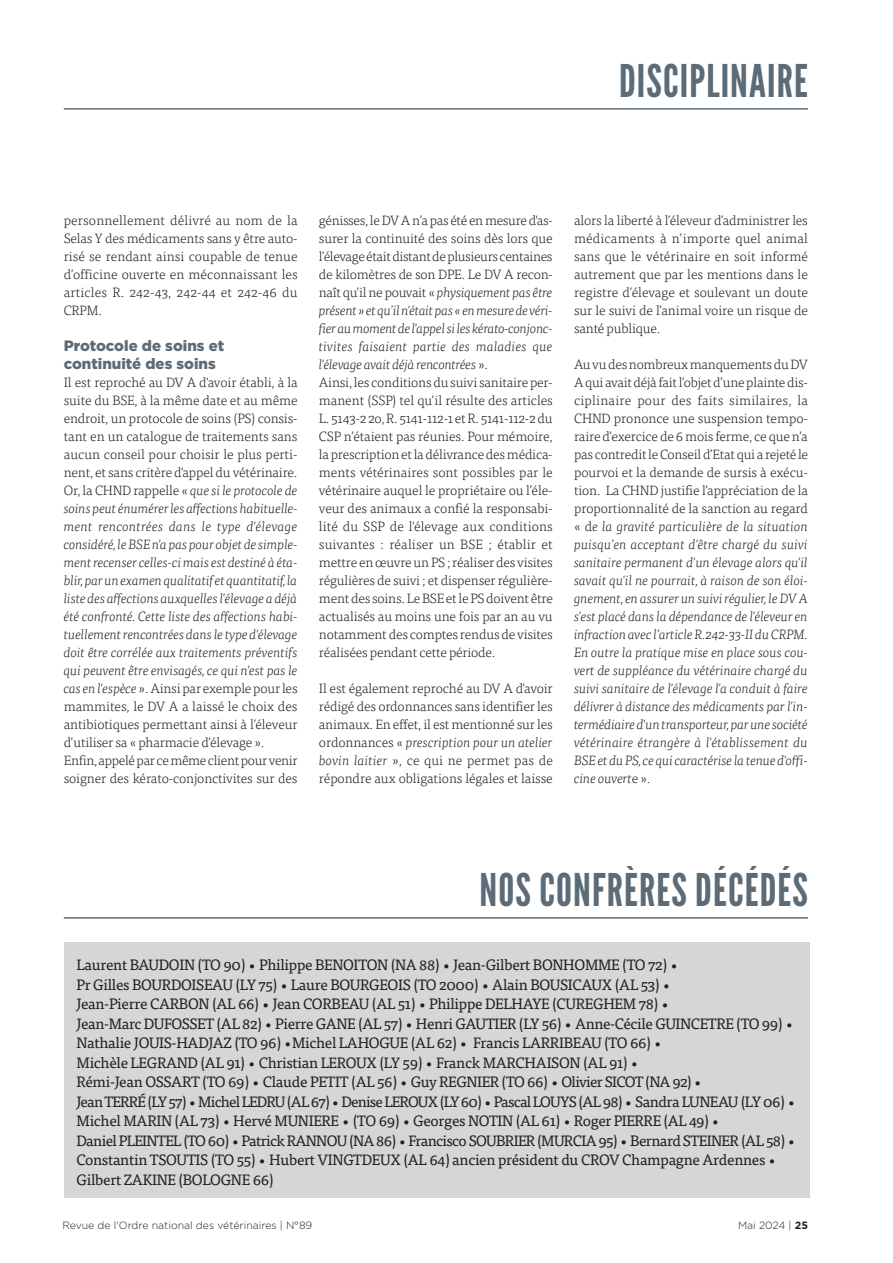
<style>
.page{position:relative;width:893px;height:1263px;background:#fff}
.page>*{position:absolute;margin:0;border:0;box-sizing:border-box;transform-origin:0 0}
.Titre01_vert{font:45px "League Gothic";letter-spacing:.025em;color:#5b6b77}
.t1{font:15px/19.5px "Tisa Pro";letter-spacing:-.02em;color:#231f20}
.INTER{font:900 15px/18px "Gotham";color:#5b6b77}
.TEXTE_COURANT{font:italic 300 13.5px/18px "Tisa Pro";letter-spacing:-.015em;color:#231f20;text-align:justify}
.TEXTE_COURANT-2{font:300 13.5px/18px "Tisa Pro";letter-spacing:-.01em;color:#231f20;text-align:justify}
.t2{font:300 10.5px "Gotham";color:#231f20}
.s1{font-style:normal}
.s2{font-style:italic}
.s3{font-weight:700}
</style>
<div class="page">
<hr style="left:64px;top:108px;width:744px;height:2px;background:#5b6b77">
<hr style="left:64px;top:917px;width:744px;height:2px;background:#5b6b77">
<div style="left:64px;top:942px;width:745px;height:255px;background:#d6d5d8"></div>
<p class="Titre01_vert" style="left:619px;top:54px;width:190px">DISCIPLINAIRE</p>
<p class="TEXTE_COURANT-2" style="left:64px;top:211px;width:235px">personnellement délivré au nom de la Selas Y des médicaments sans y être auto&shy;risé se rendant ainsi coupable de tenue d’officine ouverte en méconnaissant les articles R. 242-43, 242-44 et 242-46 du CRPM.</p>
<p class="INTER" style="left:64px;top:337px;width:162px">Protocole de soins et continuité des soins</p>
<p class="TEXTE_COURANT" style="left:64px;top:373px;width:235px"><span class="s1">Il est reproché au DV A d'avoir établi, à la suite du BSE, à la même date et au même endroit, un protocole de soins (PS) consis&shy;tant en un catalogue de traitements sans aucun conseil pour choisir le plus perti&shy;nent, et sans critère d'appel du vétérinaire.<br>Or, la CHND rappelle «</span> que si le protocole de soins peut énumérer les affections habituelle&shy;ment rencontrées dans le type d'élevage considéré, le BSE n'a pas pour objet de simple&shy;ment recenser celles-ci mais est destiné à éta&shy;blir, par un examen qualitatif et quantitatif, la liste des affections auxquelles l'élevage a déjà été confronté. Cette liste des affections habi&shy;tuellement rencontrées dans le type d'élevage doit être corrélée aux traitements préventifs qui peuvent être envisagés, ce qui n'est pas le cas en l'espèce <span class="s1">». Ainsi par exemple pour les mammites, le DV A a laissé le choix des antibiotiques permettant ainsi à l’éleveur d’utiliser sa « pharmacie d’élevage ».</span></p>
<p class="TEXTE_COURANT-2" style="left:64px;top:751px;width:235px">Enfin, appelé par ce même client pour venir soigner des kérato-conjonctivites sur des</p>
<p class="TEXTE_COURANT" style="left:319px;top:211px;width:235px"><span class="s1">génisses, le DV A n’a pas été en mesure d'as&shy;surer la continuité des soins dès lors que l’élevage était distant de plusieurs centaines de kilomètres de son DPE. Le DV A recon&shy;naît qu’il ne pouvait «</span> physiquement pas être présent » et qu’il n'était pas « en mesure de véri&shy;fier au moment de l'appel si les kérato-conjonc&shy;tivites faisaient partie des maladies que l'élevage avait déjà rencontrées <span class="s1">».</span></p>
<p class="TEXTE_COURANT-2" style="left:319px;top:373px;width:235px">Ainsi, les conditions du suivi sanitaire per&shy;manent (SSP) tel qu’il résulte des articles L. 5143-2 2o, R. 5141-112-1 et R. 5141-112-2 du CSP n’étaient pas réunies. Pour mémoire, la prescription et la délivrance des médica&shy;ments vétérinaires sont possibles par le vétérinaire auquel le propriétaire ou l’éle&shy;veur des animaux a confié la responsabi&shy;lité du SSP de l'élevage aux conditions suivantes : réaliser un BSE ; établir et mettre en œuvre un PS ; réaliser des visites régulières de suivi ; et dispenser régulière&shy;ment des soins. Le BSE et le PS doivent être actualisés au moins une fois par an au vu notamment des comptes rendus de visites réalisées pendant cette période.</p>
<p class="TEXTE_COURANT-2" style="left:319px;top:679px;width:235px">Il est également reproché au DV A d'avoir rédigé des ordonnances sans identifier les animaux. En effet, il est mentionné sur les ordonnances « <span class="s2">prescription pour un atelier bovin laitier</span> », ce qui ne permet pas de répondre aux obligations légales et laisse</p>
<p class="TEXTE_COURANT-2" style="left:574px;top:211px;width:236px">alors la liberté à l’éleveur d’administrer les médicaments à n’importe quel animal sans que le vétérinaire en soit informé autrement que par les mentions dans le registre d’élevage et soulevant un doute sur le suivi de l’animal voire un risque de santé publique.</p>
<p class="TEXTE_COURANT" style="left:574px;top:355px;width:236px"><span class="s1">Au vu des nombreux manquements du DV A qui avait déjà fait l’objet d’une plainte dis&shy;ciplinaire pour des faits similaires, la CHND prononce une suspension tempo&shy;raire d’exercice de 6 mois ferme, ce que n’a pas contredit le Conseil d’Etat qui a rejeté le pourvoi et la demande de sursis à exécu&shy;tion. La CHND justifie l’appréciation de la proportionnalité de la sanction au regard « d</span>e la gravité particulière de la situation puisqu’en acceptant d'être chargé du suivi sanitaire permanent d'un élevage alors qu'il savait qu'il ne pourrait, à raison de son éloi&shy;gnement, en assurer un suivi régulier, le DV A s'est placé dans la dépendance de l'éleveur en infraction avec l’article R.242-33-II du CRPM.<br>En outre la pratique mise en place sous cou&shy;vert de suppléance du vétérinaire chargé du suivi sanitaire de l'élevage l'a conduit à faire délivrer à distance des médicaments par l'in&shy;termédiaire d'un transporteur, par une société vétérinaire étrangère à l'établissement du BSE et du PS, ce qui caractérise la tenue d'offi&shy;cine ouvert<span class="s1">e ».</span></p>
<p class="Titre01_vert" style="left:479px;top:863px;width:330px">NOS CONFRÈRES DÉCÉDÉS</p>
<p class="t1" style="left:77px;top:954px;width:721px">Laurent BAUDOIN (TO 90) • Philippe BENOITON (NA 88) • Jean-Gilbert BONHOMME (TO 72) •<br>Pr Gilles BOURDOISEAU (LY 75) • Laure BOURGEOIS (TO 2000) • Alain BOUSICAUX (AL 53) •<br>Jean-Pierre CARBON (AL 66) • Jean CORBEAU (AL 51) • Philippe DELHAYE (CUREGHEM 78) •<br>Jean-Marc DUFOSSET (AL 82) • Pierre GANE (AL 57) • Henri GAUTIER (LY 56) • Anne-Cécile GUINCETRE (TO 99) • Nathalie JOUIS-HADJAZ (TO 96) •Michel LAHOGUE (AL 62) • Francis LARRIBEAU (TO 66) •<br>Michèle LEGRAND (AL 91) • Christian LEROUX (LY 59) • Franck MARCHAISON (AL 91) •<br>Rémi-Jean OSSART (TO 69) • Claude PETIT (AL 56) • Guy REGNIER (TO 66) • Olivier SICOT (NA 92) •<br>Jean TERRÉ (LY 57) • Michel LEDRU (AL 67) • Denise LEROUX (LY 60) • Pascal LOUYS (AL 98) • Sandra LUNEAU (LY 06) • Michel MARIN (AL 73) • Hervé MUNIERE • (TO 69) • Georges NOTIN (AL 61) • Roger PIERRE (AL 49) •<br>Daniel PLEINTEL (TO 60) • Patrick RANNOU (NA 86) • Francisco SOUBRIER (MURCIA 95) • Bernard STEINER (AL 58) • Constantin TSOUTIS (TO 55) • Hubert VINGTDEUX (AL 64) ancien président du CROV Champagne Ardennes • Gilbert ZAKINE (BOLOGNE 66)</p>
<p class="t2" style="left:62px;top:1218px;width:251px">Revue de l'Ordre national des vétérinaires | N°89</p>
<p class="t2" style="left:738px;top:1218px;width:71px">Mai 2024 | <span class="s3">25</span></p>
</div>
